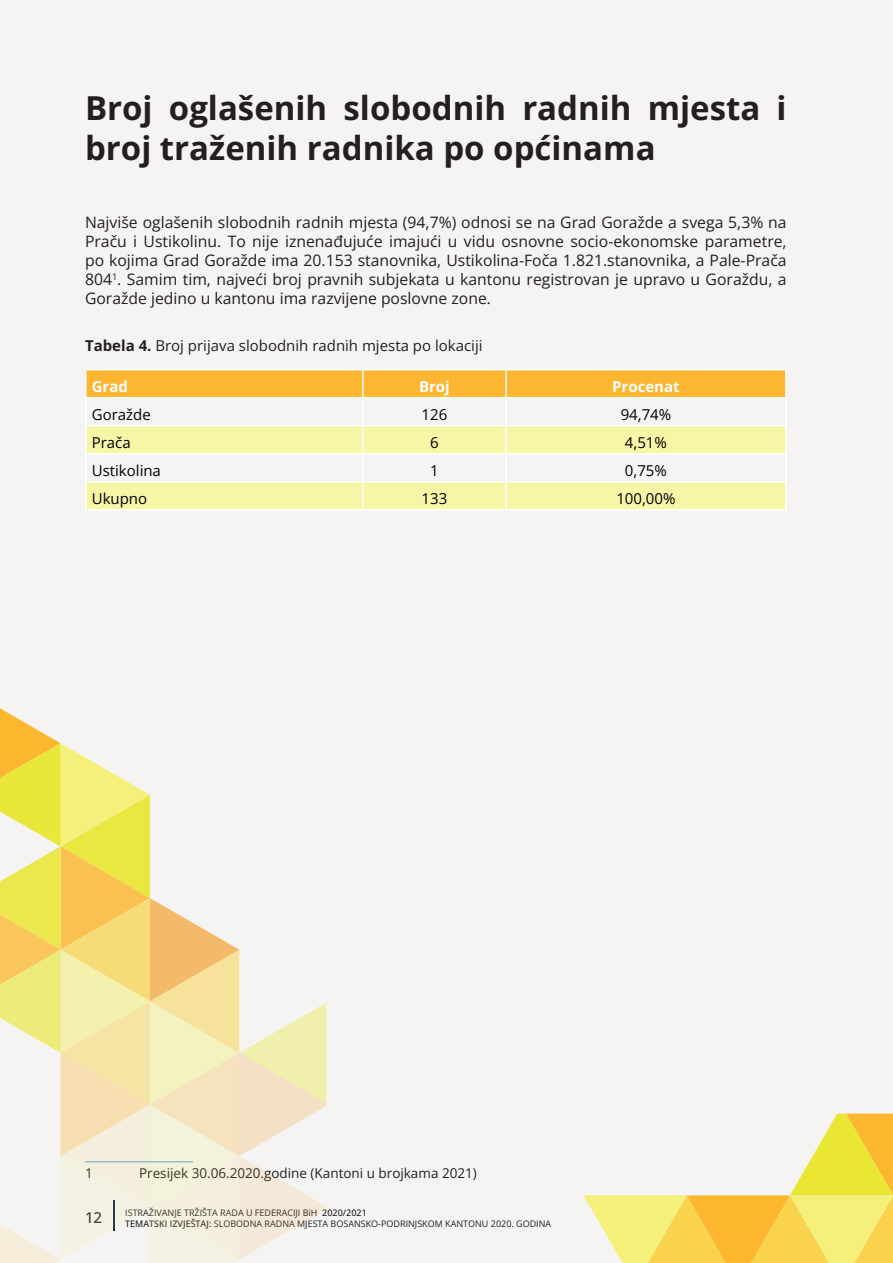
<style>
.page{position:relative;width:893px;height:1263px;background:#f5f4f3}
.page>*{position:absolute;margin:0;border:0;box-sizing:border-box;transform-origin:0 0}
.t1{font:700 33px/39.6px "Open Sans";color:#231f20}
.t2{font:15.75px/18.9px "Open Sans";color:#231f20;text-align:justify}
.t3{font:15px "Open Sans";color:#000001}
.t4{font:15px "Open Sans";color:#231f20}
.t5{font:700 15px "Open Sans";color:#fff}
.t6{font:500 15px "Open Sans";color:#231f20}
.t7{font:13.5px "Open Sans";color:#231f20}
.t8{font:9px/10.8px "Open Sans";color:#231f20}
.s1{font-weight:700}
.s2{font-weight:500}
</style>
<div class="page">
<div style="left:87px;top:370px;width:698px;height:27px;background:#fcb632"></div>
<svg style="left:87px;top:426px;width:698px;height:83px;fill:#f9f5a7"></svg>
<hr style="left:85px;top:369px;width:278px;height:1px;background:#fff">
<hr style="left:85px;top:370px;width:2px;height:27px;background:#fff">
<hr style="left:363px;top:369px;width:143px;height:1px;background:#fff">
<hr style="left:362px;top:370px;width:2px;height:27px;background:#fff">
<hr style="left:506px;top:369px;width:281px;height:1px;background:#fff">
<hr style="left:505px;top:370px;width:2px;height:27px;background:#fff">
<hr style="left:785px;top:370px;width:2px;height:27px;background:#fff">
<hr style="left:85px;top:397px;width:278px;height:1px;background:#fff">
<hr style="left:85px;top:398px;width:2px;height:27px;background:#fff">
<hr style="left:363px;top:397px;width:143px;height:1px;background:#fff">
<hr style="left:362px;top:398px;width:2px;height:27px;background:#fff">
<hr style="left:506px;top:397px;width:281px;height:1px;background:#fff">
<hr style="left:505px;top:398px;width:2px;height:27px;background:#fff">
<hr style="left:785px;top:398px;width:2px;height:27px;background:#fff">
<hr style="left:85px;top:425px;width:278px;height:1px;background:#fff">
<hr style="left:85px;top:426px;width:2px;height:27px;background:#fff">
<hr style="left:363px;top:425px;width:143px;height:1px;background:#fff">
<hr style="left:362px;top:426px;width:2px;height:27px;background:#fff">
<hr style="left:506px;top:425px;width:281px;height:1px;background:#fff">
<hr style="left:505px;top:426px;width:2px;height:27px;background:#fff">
<hr style="left:785px;top:426px;width:2px;height:27px;background:#fff">
<hr style="left:85px;top:453px;width:278px;height:1px;background:#fff">
<hr style="left:85px;top:454px;width:2px;height:27px;background:#fff">
<hr style="left:363px;top:453px;width:143px;height:1px;background:#fff">
<hr style="left:362px;top:454px;width:2px;height:27px;background:#fff">
<hr style="left:506px;top:453px;width:281px;height:1px;background:#fff">
<hr style="left:505px;top:454px;width:2px;height:27px;background:#fff">
<hr style="left:785px;top:454px;width:2px;height:27px;background:#fff">
<hr style="left:85px;top:481px;width:278px;height:2px;background:#fff">
<hr style="left:85px;top:483px;width:2px;height:26px;background:#fff">
<hr style="left:363px;top:481px;width:143px;height:2px;background:#fff">
<hr style="left:362px;top:483px;width:2px;height:26px;background:#fff">
<hr style="left:506px;top:481px;width:281px;height:2px;background:#fff">
<hr style="left:505px;top:483px;width:2px;height:26px;background:#fff">
<hr style="left:785px;top:483px;width:2px;height:26px;background:#fff">
<hr style="left:85px;top:509px;width:278px;height:2px;background:#fff">
<hr style="left:363px;top:509px;width:143px;height:2px;background:#fff">
<hr style="left:506px;top:509px;width:281px;height:2px;background:#fff">
<svg style="left:0;top:708px;width:326px;height:555px"></svg>
<svg style="left:583px;top:1113px;width:310px;height:150px"></svg>
<h1 class="t1" style="left:85px;top:88px;width:703px">Broj oglašenih slobodnih radnih mjesta i broj traženih radnika po općinama</h1>
<p class="t2" style="left:85px;top:212px;width:703px">Najviše oglašenih slobodnih radnih mjesta (94,7%) odnosi se na Grad Goražde a svega 5,3% na Praču i Ustikolinu. To nije iznenađujuće imajući u vidu osnovne socio-ekonomske parametre, po kojima Grad Goražde ima 20.153 stanovnika, Ustikolina-Foča 1.821.stanovnika, a Pale-Prača 804<sup>1</sup>. Samim tim, najveći broj pravnih subjekata u kantonu registrovan je upravo u Goraždu, a Goražde jedino u kantonu ima razvijene poslovne zone.</p>
<p class="t4" style="left:85px;top:335px;width:399px"><span class="s1">Tabela 4.</span> Broj prijava slobodnih radnih mjesta po lokaciji</p>
<p class="t5" style="left:92px;top:376px;width:38px">Grad</p>
<p class="t5" style="left:419px;top:376px;width:32px">Broj</p>
<p class="t5" style="left:612px;top:376px;width:69px">Procenat</p>
<p class="t3" style="left:92px;top:404px;width:61px">Goražde</p>
<p class="t3" style="left:422px;top:404px;width:27px">126</p>
<p class="t3" style="left:621px;top:404px;width:52px">94,74%</p>
<p class="t3" style="left:92px;top:432px;width:41px">Prača</p>
<p class="t3" style="left:430px;top:432px;width:10px">6</p>
<p class="t3" style="left:625px;top:432px;width:44px">4,51%</p>
<p class="t3" style="left:92px;top:460px;width:71px">Ustikolina</p>
<p class="t3" style="left:430px;top:460px;width:10px">1</p>
<p class="t3" style="left:625px;top:460px;width:44px">0,75%</p>
<p class="t3" style="left:92px;top:488px;width:57px">Ukupno</p>
<p class="t3" style="left:422px;top:488px;width:27px">133</p>
<p class="t3" style="left:616px;top:488px;width:61px">100,00%</p>
<p class="t7" style="left:85px;top:1164px;width:9px">1</p>
<p class="t7" style="left:139px;top:1164px;width:339px">Presijek 30.06.2020.godine (Kantoni u brojkama 2021)</p>
<p class="t6" style="left:85px;top:1207px;width:19px">12</p>
<p class="t8" style="left:125px;top:1207px;width:427px">ISTRAŽIVANJE TRŽIŠTA RADA U FEDERACIJI BiH <span class="s2">2020/2021<br>TEMATSKI IZVJEŠTAJ:</span> SLOBODNA RADNA MJESTA BOSANSKO-PODRINJSKOM KANTONU 2020. GODINA</p>
</div>
